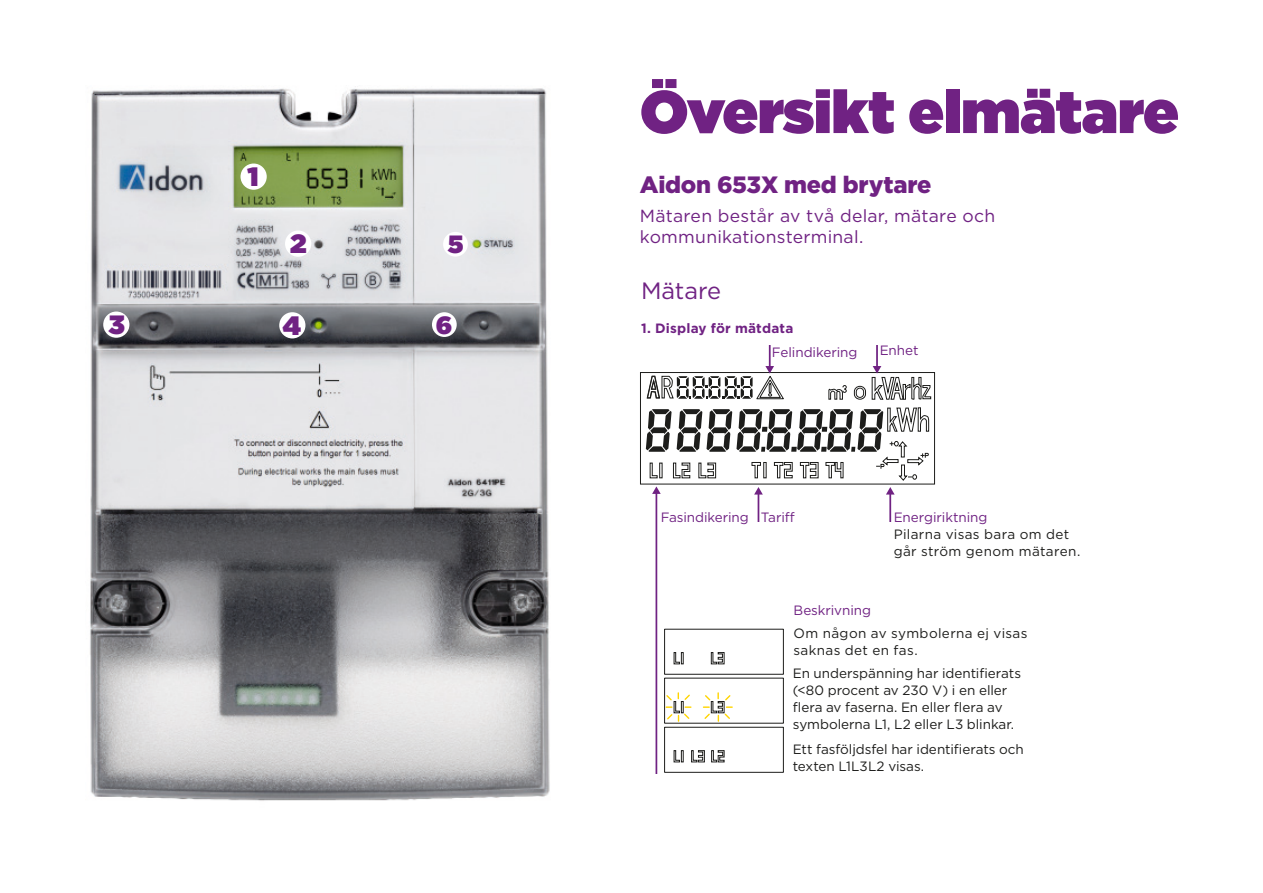
<style>
.page{position:relative;width:1263px;height:893px;background:#fff}
.page>*{position:absolute;margin:0;border:0;box-sizing:border-box;transform-origin:0 0}
._10pt_Rubrik_1_Super{font:900 60px "Gotham";letter-spacing:-.01em;color:#702283}
._11pt_Rubrik_3{font:900 26.4px "Gotham";color:#702283}
._11pt_Rubrik_3-2{font:900 24.9px "Gotham";color:#702283}
._10pt_Rubrik_3{font:900 23.7px "Gotham";letter-spacing:-.01em;color:#702283}
._11pt_Rubrik_3-3{font:23.7px "Gotham";letter-spacing:-.005em;color:#702283}
._11pt_Rubrik_3-4{font:17.55px "Gotham";letter-spacing:.015em;color:#702283}
._11pt_Rubrik_3-5{font:13.5px/16.8px "Gotham";color:#1d1d1b}
._11pt_Rubrik_3-6{font:13.5px/16.8px "Gotham";letter-spacing:.025em;color:#1d1d1b}
._11pt_Rubrik_3-7{font:13.5px "Gotham";letter-spacing:-.005em;color:#702283}
._11pt_Rubrik_3-8{font:700 13.5px "Gotham";letter-spacing:.015em;color:#702283}
</style>
<div class="page">
<img style="left:90px;top:86px;width:460px;height:715px">
<div style="left:240px;top:164px;width:27px;height:26px;background:#fff;border-radius:50%"></div>
<div style="left:285px;top:230px;width:26px;height:27px;background:#fff;border-radius:50%"></div>
<div style="left:103px;top:311px;width:26px;height:27px;background:#fff;border-radius:50%"></div>
<div style="left:279px;top:312px;width:26px;height:26px;background:#fff;border-radius:50%"></div>
<div style="left:443px;top:232px;width:25px;height:25px;background:#fff;border-radius:50%"></div>
<div style="left:432px;top:312px;width:25px;height:25px;background:#fff;border-radius:50%"></div>
<hr style="left:769px;top:346px;width:2px;height:21px;background:#702283">
<hr style="left:876px;top:346px;width:2px;height:21px;background:#702283">
<hr style="left:655px;top:493px;width:2px;height:280px;background:#702283">
<svg style="left:643px;top:366px;width:289px;height:155px"></svg>
<svg style="left:673px;top:652px;width:10px;height:13px"></svg>
<svg style="left:711px;top:652px;width:14px;height:13px"></svg>
<div style="left:664px;top:629px;width:120px;height:46px;border:1px solid #1d1d1b"></div>
<svg style="left:673px;top:750px;width:10px;height:13px"></svg>
<svg style="left:711px;top:750px;width:14px;height:13px"></svg>
<svg style="left:691px;top:750px;width:14px;height:13px"></svg>
<div style="left:664px;top:727px;width:120px;height:46px;border:1px solid #1d1d1b"></div>
<svg style="left:665px;top:693px;width:26px;height:28px"></svg>
<svg style="left:703px;top:693px;width:29px;height:28px"></svg>
<p class="_11pt_Rubrik_3" style="left:247px;top:158px;width:13px">1</p>
<p class="_11pt_Rubrik_3" style="left:290px;top:225px;width:18px">2</p>
<p class="_11pt_Rubrik_3" style="left:109px;top:306px;width:18px">3</p>
<p class="_11pt_Rubrik_3" style="left:283px;top:307px;width:20px">4</p>
<p class="_11pt_Rubrik_3-2" style="left:448px;top:227px;width:17px">5</p>
<p class="_11pt_Rubrik_3-2" style="left:436px;top:307px;width:18px">6</p>
<p class="_10pt_Rubrik_1_Super" style="left:640px;top:69px;width:541px">Översikt elmätare</p>
<p class="_10pt_Rubrik_3" style="left:640px;top:169px;width:293px">Aidon 653X med brytare</p>
<p class="_11pt_Rubrik_3-4" style="left:640px;top:204px;width:357px">Mätaren består av två delar, mätare och</p>
<p class="_11pt_Rubrik_3-4" style="left:640px;top:226px;width:225px">kommunikationsterminal.</p>
<p class="_11pt_Rubrik_3-3" style="left:641px;top:275px;width:82px">Mätare</p>
<p class="_11pt_Rubrik_3-8" style="left:641px;top:319px;width:154px">1. Display för mätdata</p>
<p class="_11pt_Rubrik_3-7" style="left:772px;top:343px;width:87px">Felindikering</p>
<p class="_11pt_Rubrik_3-7" style="left:880px;top:342px;width:40px">Enhet</p>
<p class="_11pt_Rubrik_3-7" style="left:661px;top:508px;width:90px">Fasindikering</p>
<p class="_11pt_Rubrik_3-7" style="left:761px;top:508px;width:36px">Tariff</p>
<p class="_11pt_Rubrik_3-7" style="left:894px;top:508px;width:95px">Energiriktning</p>
<p class="_11pt_Rubrik_3-6" style="left:894px;top:526px;width:188px">Pilarna visas bara om det går ström genom mätaren.</p>
<p class="_11pt_Rubrik_3-7" style="left:793px;top:601px;width:79px">Beskrivning</p>
<p class="_11pt_Rubrik_3-6" style="left:793px;top:624px;width:235px">Om någon av symbolerna ej visas saknas det en fas.</p>
<p class="_11pt_Rubrik_3-5" style="left:793px;top:665px;width:230px">En underspänning har identifierats (&lt;80 procent av 230 V) i en eller flera av faserna. En eller flera av symbolerna L1, L2 eller L3 blinkar.</p>
<p class="_11pt_Rubrik_3-5" style="left:793px;top:741px;width:233px">Ett fasföljdsfel har identifierats och texten L1L3L2 visas.</p>
</div>
